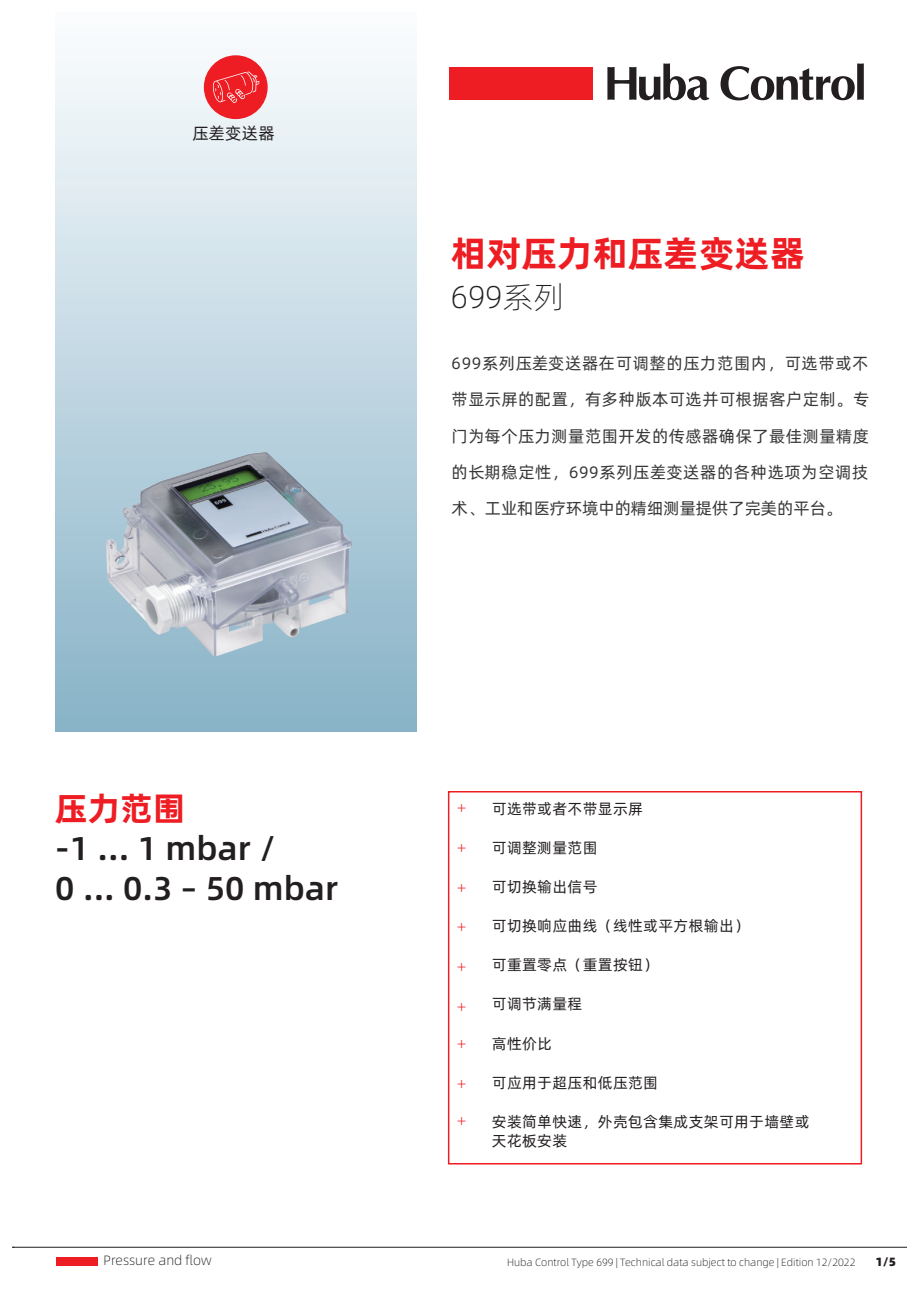
<style>
.page{position:relative;width:919px;height:1289px;background:#fff}
.page>*{position:absolute;margin:0;border:0;box-sizing:border-box;transform-origin:0 0}
.t1{font:36px "Alibaba Pu Hui Ti B";color:#ee1d23}
.t2{font:33px/39.6px "Alibaba Pu Hui Ti M";color:#231f20}
.t3{font:33px "Alibaba Pu Hui Ti B";color:#ee1d23}
.t4{font:31.5px "Alibaba Pu Hui Ti L";color:#231f20}
.t5{font:16.5px/36px "Alibaba Pu Hui Ti R";color:#373535;text-align:justify}
.t6{font:16.5px "Alibaba Pu Hui Ti L";color:#ee1d23}
.t7{font:16.5px "Alibaba Pu Hui Ti R";letter-spacing:.025em;color:#231f20}
.t8{font:15px/19.5px "Alibaba Pu Hui Ti R";letter-spacing:.025em;color:#231f20}
.t9{font:13.5px "Alibaba Pu Hui Ti L";color:#231f20}
.t10{font:12px "Alibaba Pu Hui Ti H";color:#231f20}
.t11{font:10.5px "Alibaba Pu Hui Ti L";color:#231f20}
</style>
<div class="page">
<hr style="left:13px;top:1246px;width:893px;height:1px;background:#231f20">
<div style="left:449px;top:67px;width:143px;height:33px;background:#ee1d23"></div>
<svg style="left:607px;top:63px;width:102px;height:37px"></svg>
<svg style="left:720px;top:63px;width:143px;height:37px"></svg>
<div style="left:55px;top:13px;width:361px;height:718px;background:linear-gradient(to bottom,#fcfdff,#88b2c7)"></div>
<img style="left:106px;top:452px;width:246px;height:205px">
<div style="left:204px;top:55px;width:63px;height:64px;background:#ee1d23;border-radius:50%"></div>
<svg style="left:212px;top:71px;width:47px;height:32px"></svg>
<div style="left:57px;top:1256px;width:41px;height:9px;background:#ee1d23"></div>
<svg style="left:447px;top:791px;width:415px;height:374px"></svg>
<p class="t7" style="left:192px;top:120px;width:84px">压差变送器</p>
<h2 class="t3" style="left:55px;top:782px;width:131px">压力范围</h2>
<h2 class="t2" style="left:55px;top:826px;width:284px">-1 ... 1 mbar /<br>0 ... 0.3 – 50 mbar</h2>
<h1 class="t1" style="left:451px;top:225px;width:356px">相对压力和压差变送器</h1>
<h3 class="t4" style="left:451px;top:274px;width:115px">699系列</h3>
<p class="t5" style="left:451px;top:345px;width:419px">699系列压差变送器在可调整的压力范围内，可选带或不带显示屏的配置，有多种版本可选并可根据客户定制。专门为每个压力测量范围开发的传感器确保了最佳测量精度的长期稳定性，699系列压差变送器的各种选项为空调技术、工业和医疗环境中的精细测量提供了完美的平台。</p>
<p class="t6" style="left:457px;top:795px;width:11px">+</p>
<p class="t6" style="left:457px;top:835px;width:11px">+</p>
<p class="t6" style="left:457px;top:874px;width:11px">+</p>
<p class="t6" style="left:457px;top:913px;width:11px">+</p>
<p class="t6" style="left:457px;top:953px;width:11px">+</p>
<p class="t6" style="left:457px;top:993px;width:11px">+</p>
<p class="t6" style="left:457px;top:1030px;width:11px">+</p>
<p class="t6" style="left:457px;top:1070px;width:11px">+</p>
<p class="t6" style="left:457px;top:1107px;width:11px">+</p>
<p class="t8" style="left:492px;top:798px;width:152px">可选带或者不带显示屏</p>
<p class="t8" style="left:492px;top:837px;width:107px">可调整测量范围</p>
<p class="t8" style="left:492px;top:876px;width:107px">可切换输出信号</p>
<p class="t8" style="left:492px;top:915px;width:258px">可切换响应曲线（线性或平方根输出）</p>
<p class="t8" style="left:492px;top:954px;width:168px">可重置零点（重置按钮）</p>
<p class="t8" style="left:492px;top:993px;width:92px">可调节满量程</p>
<p class="t8" style="left:492px;top:1032px;width:62px">高性价比</p>
<p class="t8" style="left:492px;top:1071px;width:168px">可应用于超压和低压范围</p>
<p class="t8" style="left:492px;top:1110px;width:319px">安装简单快速，外壳包含集成支架可用于墙壁或天花板安装</p>
<p class="t9" style="left:104px;top:1250px;width:109px">Pressure and flow</p>
<p class="t11" style="left:507px;top:1254px;width:350px">Huba Control Type 699 | Technical data subject to change | Edition 12/2022</p>
<p class="t10" style="left:875px;top:1251px;width:22px">1/5</p>
</div>
